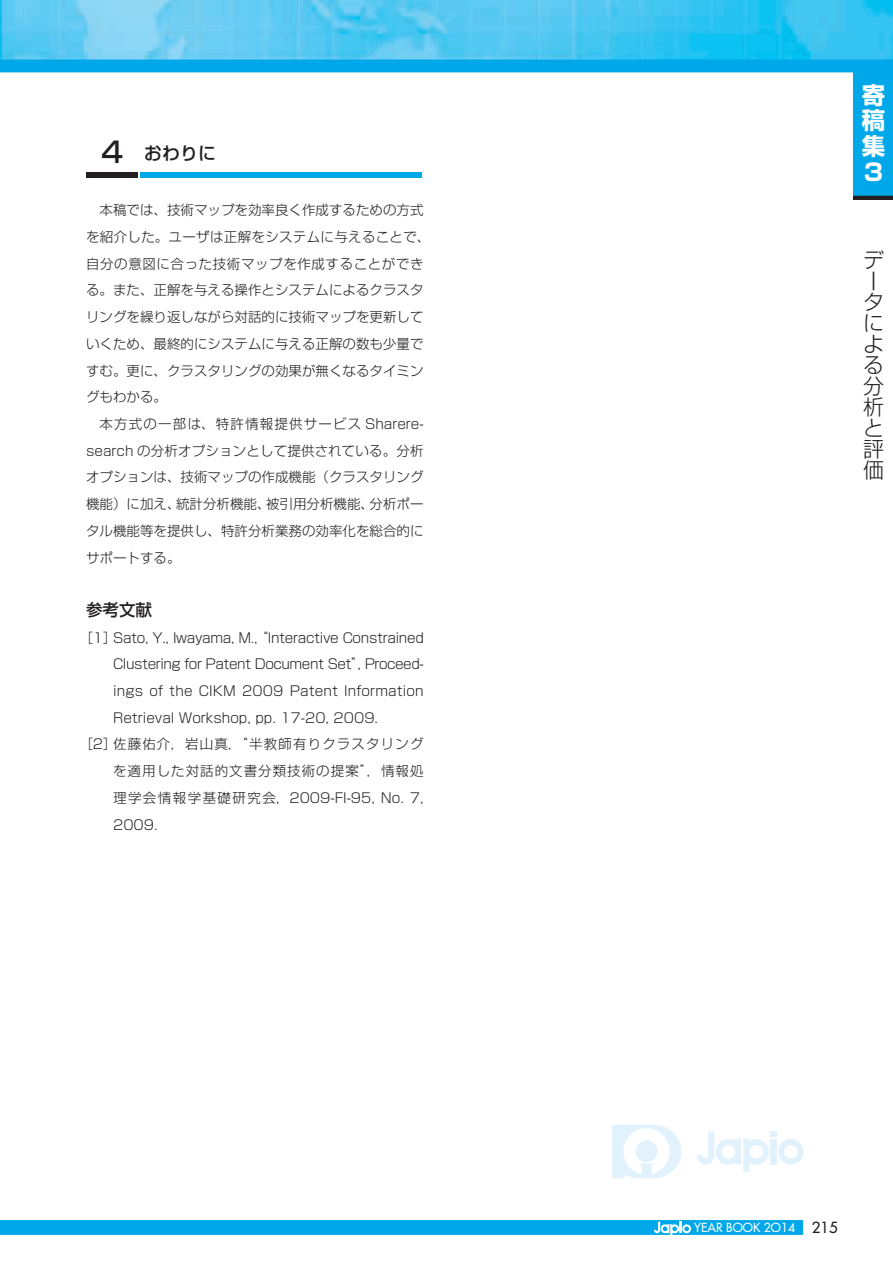
<style>
.page{position:relative;width:893px;height:1263px;background:#fff}
.page>*{position:absolute;margin:0;border:0;box-sizing:border-box;transform-origin:0 0}
.t1{font:700 23.4px/25.8px "Shin Go Pro";color:#fff;text-align:justify}
.t2{font:300 21px/21px "Shin Go Pro";color:#231f20}
.t3{font:500 18px "Shin Go Pro";color:#231f20}
.t4{font:500 16.5px "Shin Go Pr 5";color:#231f20}
.t5{font:300 13.5px/26.7px "Shin Go Pr 5";color:#231f20}
.t6{font:300 13.5px "Shin Go Pro";color:#231f20}
.t7{font:300 13.5px "Shin Go Pro";letter-spacing:-.025em;color:#231f20}
.t8{font:300 13.5px "Shin Go Pro";letter-spacing:-.03em;color:#231f20}
.t9{font:300 13.5px "Shin Go Pro";letter-spacing:.105em;color:#231f20}
.t10{font:300 13.5px "Shin Go Pro";letter-spacing:.085em;color:#231f20}
.t11{font:300 13.5px "Shin Go Pro";letter-spacing:.075em;color:#231f20}
.t12{font:500 12.15px "Futura Std";color:#fff}
.s1{font-family:"Shin Go Pr 5";font-size:28.5px}
.s2{font-size:15px;color:#231f20}
</style>
<div class="page">
<div style="left:0;top:1220px;width:803px;height:15px;background:#00a8ea"></div>
<svg style="left:654px;top:1222px;width:37px;height:13px"></svg>
<img style="left:0;top:0;width:893px;height:60px">
<div style="left:0;top:60px;width:893px;height:12px;background:#00a8ea"></div>
<div style="left:853px;top:73px;width:40px;height:127px;background:#231f20"></div>
<div style="left:853px;top:68px;width:40px;height:128px;background:#00a8ea"></div>
<svg style="left:696px;top:1131px;width:108px;height:41px"></svg>
<svg style="left:612px;top:1125px;width:69px;height:53px"></svg>
<div style="left:140px;top:173px;width:282px;height:5px;background:#00a8ea"></div>
<div style="left:86px;top:173px;width:51px;height:5px;background:#231f20"></div>
<h3 class="t3" style="left:101px;top:138px;width:116px"><span class="s1">4</span> おわりに</h3>
<p class="t5" style="left:86px;top:196px;width:346px;text-indent:14px">本稿では、技術マップを効率良く作成するための方式を紹介した。ユーザは正解をシステムに与えることで、自分の意図に合った技術マップを作成することができる。また、正解を与える操作とシステムによるクラスタリングを繰り返しながら対話的に技術マップを更新していくため、最終的にシステムに与える正解の数も少量ですむ。更に、クラスタリングの効果が無くなるタイミングもわかる。</p>
<p class="t5" style="left:86px;top:409px;width:339px;text-align:justify;text-indent:14px">本方式の一部は、特許情報提供サービス Sharere&shy;search の分析オプションとして提供されている。分析オプションは、技術マップの作成機能（クラスタリング機能）に加え、統計分析機能、被引用分析機能、分析ポータル機能等を提供し、特許分析業務の効率化を総合的にサポートする。</p>
<p class="t4" style="left:86px;top:596px;width:67px">参考文献</p>
<p class="t7" style="left:79px;top:626px;width:346px">［1］Sato, Y., Iwayama, M., “Interactive Constrained</p>
<p class="t8" style="left:113px;top:653px;width:312px">Clustering for Patent Document Set”, Proceed-</p>
<p class="t6" style="left:113px;top:680px;width:312px">ings of the CIKM 2009 Patent Information</p>
<p class="t6" style="left:113px;top:706px;width:266px">Retrieval Workshop, pp. 17-20, 2009.</p>
<p class="t10" style="left:79px;top:733px;width:346px">［2］佐藤佑介，岩山真，“半教師有りクラスタリング</p>
<p class="t11" style="left:113px;top:760px;width:312px">を適用した対話的文書分類技術の提案”，情報処</p>
<p class="t9" style="left:113px;top:786px;width:312px">理学会情報学基礎研究会，2009-FI-95, No. 7,</p>
<p class="t6" style="left:113px;top:813px;width:46px">2009.</p>
<h1 class="t1" style="left:862px;top:79px;width:25px">寄稿集３</h1>
<h2 class="t2" style="left:863px;top:247px;width:22px">データによる分析と評価</h2>
<p class="t12" style="left:694px;top:1220px;width:145px">YEAR BOOK 2O14 <span class="s2">215</span></p>
</div>
